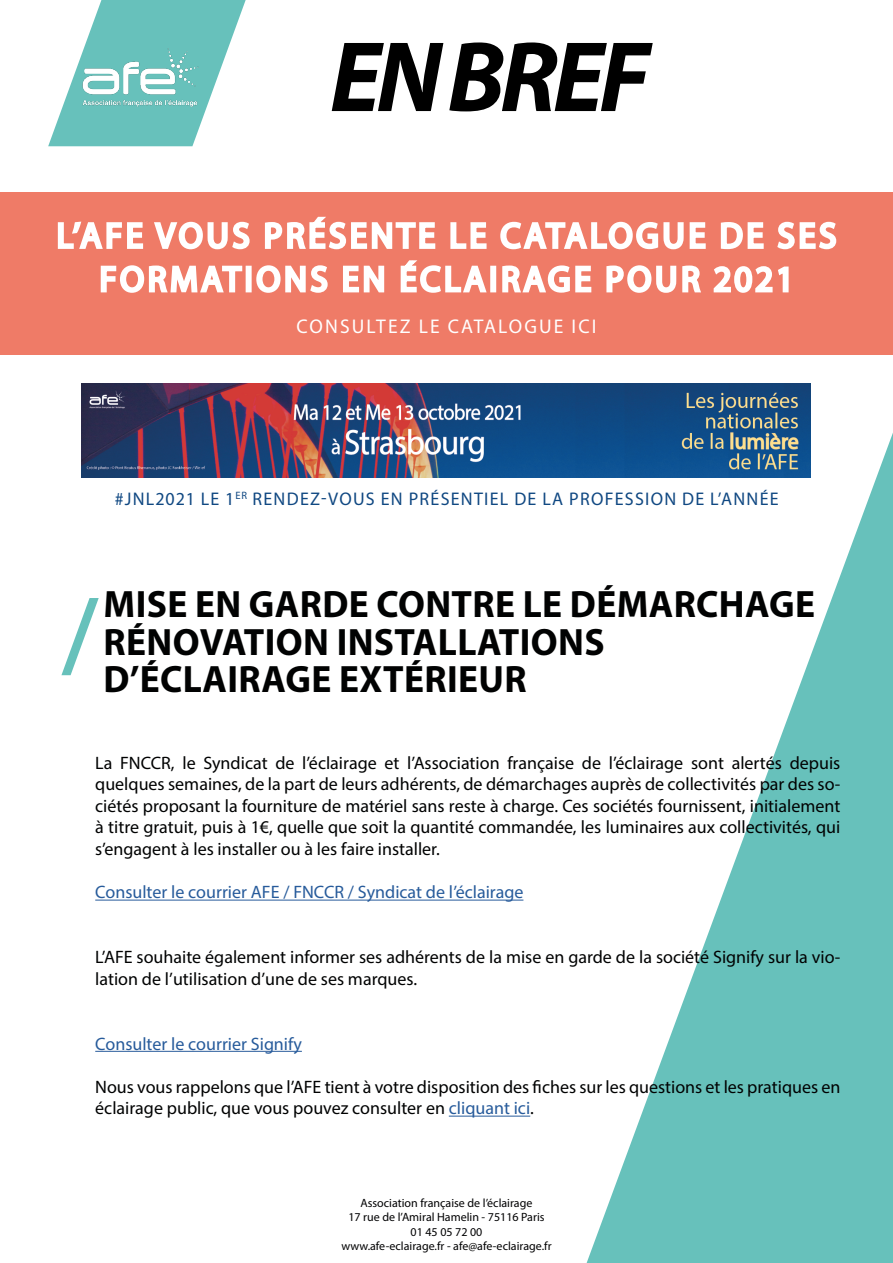
<style>
.page{position:relative;width:893px;height:1263px;background:#fff}
.page>*{position:absolute;margin:0;border:0;box-sizing:border-box;transform-origin:0 0}
.t1{font:italic 700 100.95px "Myriad Pro";letter-spacing:-.05em;color:#000}
.t2{font:700 38.25px/37.5px "Myriad Pro";letter-spacing:.01em;color:#010202}
.t3{font:19.95px "Myriad Pro";letter-spacing:.11em;color:#fff}
.t4{font:18.3px "Myriad Pro";letter-spacing:.07em;color:#104882}
.t5{font:18px/21.6px "Myriad Pro";color:#010202}
.t6{font:18px "Myriad Pro";color:#275b9b}
.t7{font:12px/14.4px "Myriad Pro";color:#020203;text-align:center}
.s1{color:#275b9b}
</style>
<div class="page">
<svg style="left:543px;top:430px;width:350px;height:833px"></svg>
<svg style="left:48px;top:0;width:198px;height:146px"></svg>
<img style="left:74px;top:44px;width:133px;height:67px">
<div style="left:0;top:192px;width:893px;height:163px;background:#ef7b67"></div>
<svg style="left:57px;top:216px;width:430px;height:77px"></svg>
<div style="left:490px;top:266px;width:6px;height:26px;border:3px solid #fff"></div>
<svg style="left:500px;top:221px;width:337px;height:72px"></svg>
<svg style="left:61px;top:598px;width:38px;height:77px"></svg>
<hr style="left:95px;top:900px;width:428px;height:1px;background:#275b9b">
<hr style="left:95px;top:1051px;width:207px;height:1px;background:#275b9b">
<hr style="left:449px;top:1116px;width:81px;height:1px;background:#275b9b">
<img style="left:81px;top:383px;width:729px;height:94px">
<h1 class="t1" style="left:330px;top:11px;width:321px">EN BREF</h1>
<p class="t3" style="left:297px;top:314px;width:301px">CONSULTEZ LE CATALOGUE ICI</p>
<p class="t4" style="left:115px;top:488px;width:665px">#JNL2021 LE 1<sup>ER</sup> RENDEZ-VOUS EN PRÉSENTIEL DE LA PROFESSION DE L’ANNÉE</p>
<h2 class="t2" style="left:104px;top:584px;width:713px">MISE EN GARDE CONTRE LE DÉMARCHAGE<br>RÉNOVATION INSTALLATIONS<br>D’ÉCLAIRAGE EXTÉRIEUR</h2>
<p class="t5" style="left:95px;top:751px;width:747px;text-align:justify">La FNCCR, le Syndicat de l’éclairage et l’Association française de l’éclairage sont alertés depuis quelques semaines, de la part de leurs adhérents, de démarchages auprès de collectivités par des so&shy;ciétés proposant la fourniture de matériel sans reste à charge. Ces sociétés fournissent, initialement à titre gratuit, puis à 1€, quelle que soit la quantité commandée, les luminaires aux collectivités, qui s’engagent à les installer ou à les faire installer.</p>
<p class="t6" style="left:95px;top:881px;width:430px">Consulter le courrier AFE / FNCCR / Syndicat de l’éclairage</p>
<p class="t5" style="left:95px;top:946px;width:747px">L’AFE souhaite également informer ses adhérents de la mise en garde de la société Signify sur la vio&shy;lation de l’utilisation d’une de ses marques.</p>
<p class="t6" style="left:95px;top:1032px;width:208px">Consulter le courrier Signify</p>
<p class="t5" style="left:95px;top:1075px;width:747px">Nous vous rappelons que l’AFE tient à votre disposition des fiches sur les questions et les pratiques en éclairage public, que vous pouvez consulter en <span class="s1">cliquant ici</span>.</p>
<p class="t7" style="left:341px;top:1195px;width:212px">Association française de l’éclairage<br>17 rue de l’Amiral Hamelin - 75116 Paris 01 45 05 72 00<br>www.afe-eclairage.fr - afe@afe-eclairage.fr</p>
</div>
